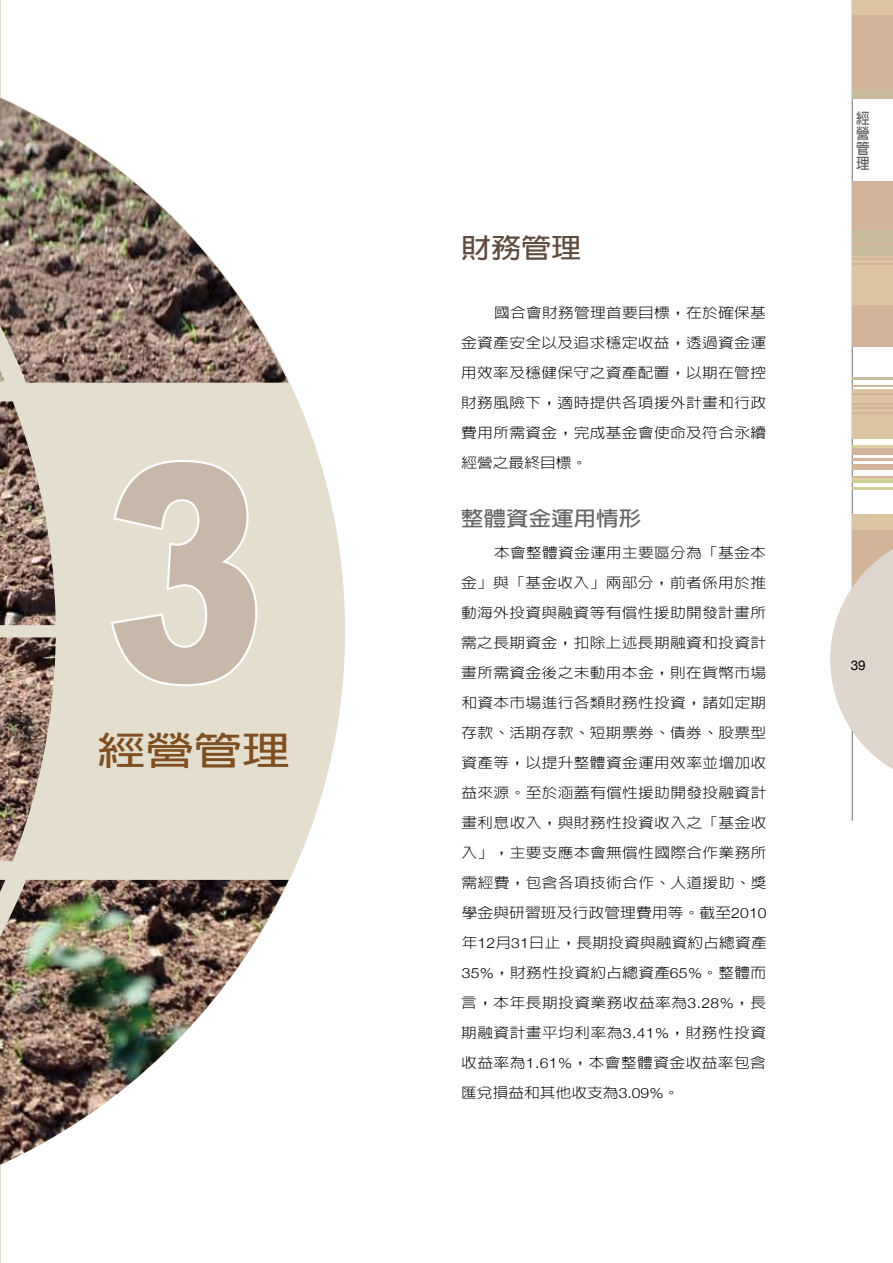
<style>
.page{position:relative;width:893px;height:1263px;background:#fff}
.page>*{position:absolute;margin:0;border:0;box-sizing:border-box;transform-origin:0 0}
.t1{font:900 300px "Arial";color:#c7b8aa;scale:.8 1}
.t2{font:700 38.4px "AR Hei B5";color:#804f21;scale:1.25 1}
.t3{font:700 27px "AR Hei B5";color:#604c3f;scale:1.11 1}
.t4{font:700 20.25px "AR Hei B5";color:#666565;scale:1.11 1}
.t5{font:700 15px/15px "AR Hei B5";color:#595757;text-align:justify;scale:.9 1}
.t6{font:300 14.1px/30px "AR Hei B5";letter-spacing:.02em;color:#000;text-align:justify;scale:1.11 1}
.t7{font:13.5px "Helvetica Neue";color:#000}
.s1{font-family:"Helvetica Neue"}
</style>
<div class="page">
<hr style="left:852px;top:0;width:1px;height:821px;background:#727172">
<hr style="left:853px;top:458px;width:40px;height:3px;background:#d3b499">
<hr style="left:853px;top:464px;width:40px;height:3px;background:#d3b499">
<hr style="left:853px;top:452px;width:40px;height:3px;background:#d3b499">
<hr style="left:853px;top:447px;width:40px;height:3px;background:#d3b499">
<hr style="left:853px;top:476px;width:40px;height:3px;background:#d3b499">
<hr style="left:853px;top:445px;width:40px;height:3px;background:#dcd1a0">
<hr style="left:853px;top:478px;width:40px;height:3px;background:#dcd1a0">
<hr style="left:853px;top:480px;width:40px;height:3px;background:#d1cd99">
<hr style="left:853px;top:487px;width:40px;height:3px;background:#d1cd99">
<hr style="left:853px;top:450px;width:40px;height:3px;background:#d3b499">
<hr style="left:853px;top:467px;width:40px;height:2px;background:#d3b499">
<hr style="left:853px;top:436px;width:40px;height:3px;background:#d1cd99">
<div style="left:853px;top:389px;width:40px;height:49px;background:#dcc5a1"></div>
<div style="left:853px;top:514px;width:40px;height:40px;background:#dcc5a1"></div>
<div style="left:853px;top:298px;width:40px;height:49px;background:#d3b499"></div>
<hr style="left:853px;top:412px;width:40px;height:2px;background:#d3b499">
<hr style="left:853px;top:407px;width:40px;height:2px;background:#d3b499">
<hr style="left:853px;top:403px;width:40px;height:1px;background:#d3b499">
<hr style="left:853px;top:393px;width:40px;height:2px;background:#d3b499">
<hr style="left:853px;top:385px;width:40px;height:2px;background:#d3b499">
<hr style="left:853px;top:378px;width:40px;height:2px;background:#c9bc9c">
<div style="left:853px;top:530px;width:40px;height:49px;background:#d3b499"></div>
<div style="left:853px;top:211px;width:40px;height:49px;background:#c9bc9c"></div>
<div style="left:853px;top:51px;width:40px;height:48px;background:#c9bc9c"></div>
<div style="left:853px;top:181px;width:40px;height:49px;background:#d3b499"></div>
<div style="left:853px;top:256px;width:40px;height:49px;background:#dcc5a1"></div>
<hr style="left:853px;top:243px;width:40px;height:1px;background:#d3b499">
<div style="left:853px;top:0;width:40px;height:39px;background:#dcc5a1"></div>
<div style="left:853px;top:15px;width:40px;height:49px;background:#d3b499"></div>
<div style="left:853px;top:49px;width:40px;height:40px;background:#d3b499"></div>
<hr style="left:853px;top:259px;width:40px;height:1px;background:#d3b499">
<hr style="left:853px;top:263px;width:40px;height:2px;background:#d3b499">
<svg style="left:830px;top:542px;width:63px;height:234px"></svg>
<hr style="left:0;top:0;width:1px;height:1263px;background:#e4dece">
<svg style="left:1px;top:97px;width:344px;height:783px"></svg>
<img style="left:0;top:98px;width:289px;height:1067px">
<svg style="left:108px;top:458px;width:151px;height:230px;background:#e7e1d3"></svg>
<h1 class="t1" style="left:105px;top:355px;width:202px">3</h1>
<h2 class="t2" style="left:98px;top:731px;width:155px">經營管理</h2>
<h3 class="t3" style="left:461px;top:234px;width:110px">財務管理</h3>
<p class="t6" style="left:461px;top:298px;width:276px;text-indent:33px">國合會財務管理首要目標，在於確保基金資產安全以及追求穩定收益，透過資金運用效率及穩健保守之資產配置，以期在管控財務風險下，適時提供各項援外計畫和行政費用所需資金，完成基金會使命及符合永續經營之最終目標。</p>
<h3 class="t4" style="left:461px;top:508px;width:164px">整體資金運用情形</h3>
<p class="t6" style="left:461px;top:538px;width:277px;text-indent:33px">本會整體資金運用主要區分為「基金本金」與「基金收入」兩部分，前者係用於推動海外投資與融資等有償性援助開發計畫所需之長期資金，扣除上述長期融資和投資計畫所需資金後之未動用本金，則在貨幣市場和資本市場進行各類財務性投資，諸如定期存款、活期存款、短期票券、債券、股票型資產等，以提升整體資金運用效率並增加收益來源。至於涵蓋有償性援助開發投融資計畫利息收入，與財務性投資收入之「基金收入」，主要支應本會無償性國際合作業務所需經費，包含各項技術合作、人道援助、獎學金與研習班及行政管理費用等。截至<span class="s1">2010</span>年<span class="s1">12</span>月<span class="s1">31</span>日止，長期投資與融資約占總資產<span class="s1">35%</span>，財務性投資約占總資產<span class="s1">65%</span>。整體而言，本年長期投資業務收益率為<span class="s1">3.28%</span>，長期融資計畫平均利率為<span class="s1">3.41%</span>，財務性投資收益率為<span class="s1">1.61%</span>，本會整體資金收益率包含匯兌損益和其他收支為<span class="s1">3.09%</span>。</p>
<p class="t5" style="left:856px;top:111px;width:16px">經營管理</p>
<p class="t7" style="left:851px;top:657px;width:17px">39</p>
</div>
